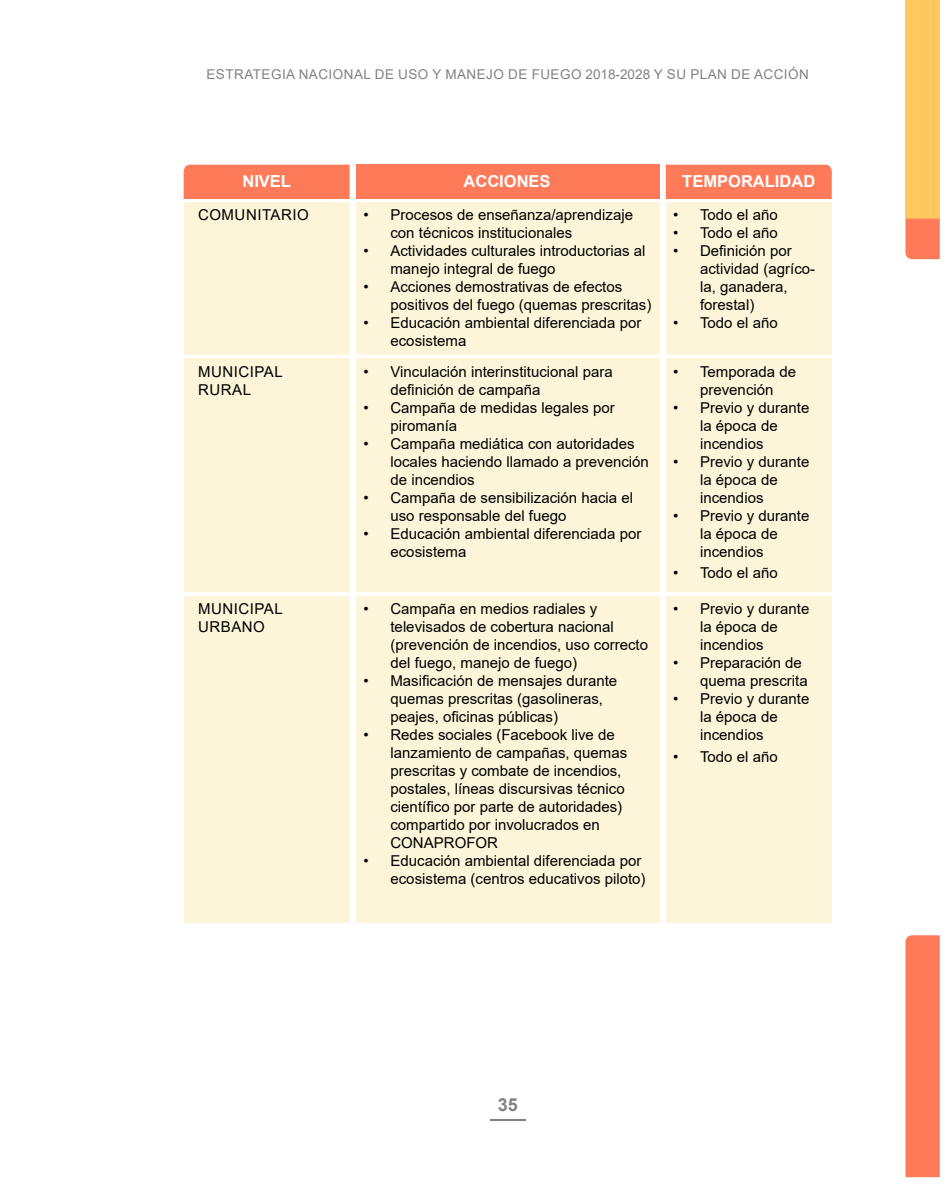
<style>
.page{position:relative;width:947px;height:1188px;background:#fff}
.page>*{position:absolute;margin:0;border:0;box-sizing:border-box;transform-origin:0 0}
.t1{font:700 18px "Arial";color:#808285}
.t2{font:700 16.5px "Arial";color:#fff}
.t3{font:15px/18px "Arial";color:#000}
.t4{font:15px/18px "Arial";letter-spacing:.035em;color:#000}
.t5{font:13.5px "Arial";letter-spacing:.035em;color:#808285}
</style>
<div class="page">
<hr style="left:490px;top:1119px;width:36px;height:2px;background:#808285">
<div style="left:184px;top:165px;width:166px;height:34px;background:#ff7a59"></div>
<div style="left:666px;top:165px;width:166px;height:34px;background:#ff7a59"></div>
<div style="left:356px;top:165px;width:303px;height:34px;background:#ff7a59"></div>
<div style="left:184px;top:202px;width:166px;height:152px;background:#fcf5d9"></div>
<div style="left:184px;top:358px;width:166px;height:234px;background:#fcf5d9"></div>
<div style="left:184px;top:596px;width:166px;height:326px;background:#fcf5d9"></div>
<div style="left:356px;top:202px;width:303px;height:152px;background:#fcf5d9"></div>
<div style="left:356px;top:358px;width:303px;height:234px;background:#fcf5d9"></div>
<div style="left:356px;top:596px;width:303px;height:326px;background:#fcf5d9"></div>
<div style="left:666px;top:202px;width:166px;height:152px;background:#fcf5d9"></div>
<div style="left:666px;top:358px;width:166px;height:234px;background:#fcf5d9"></div>
<div style="left:666px;top:596px;width:166px;height:326px;background:#fcf5d9"></div>
<div style="left:905px;top:0;width:35px;height:219px;background:#ffc75e"></div>
<svg style="left:905px;top:219px;width:35px;height:40px"></svg>
<div style="left:905px;top:935px;width:35px;height:242px;background:#ff7a59"></div>
<p class="t5" style="left:206px;top:65px;width:604px">ESTRATEGIA NACIONAL DE USO Y MANEJO DE FUEGO 2018-2028 Y SU PLAN DE ACCIÓN</p>
<p class="t2" style="left:242px;top:169px;width:50px">NIVEL</p>
<p class="t2" style="left:463px;top:169px;width:89px">ACCIONES</p>
<p class="t2" style="left:682px;top:169px;width:134px">TEMPORALIDAD</p>
<p class="t4" style="left:198px;top:206px;width:112px">COMUNITARIO</p>
<p class="t3" style="left:390px;top:206px;width:244px;text-indent:-27px">• Procesos de enseñanza/aprendizaje con técnicos institucionales</p>
<p class="t3" style="left:390px;top:242px;width:257px;text-indent:-27px">• Actividades culturales introductorias al manejo integral de fuego</p>
<p class="t3" style="left:390px;top:278px;width:262px;text-indent:-27px">• Acciones demostrativas de efectos positivos del fuego (quemas prescritas)</p>
<p class="t3" style="left:390px;top:314px;width:252px;text-indent:-27px">• Educación ambiental diferenciada por ecosistema</p>
<p class="t3" style="left:390px;top:362px;width:224px;text-indent:-27px">• Vinculación interinstitucional para definición de campaña</p>
<p class="t3" style="left:390px;top:398px;width:226px;text-indent:-27px">• Campaña de medidas legales por piromanía</p>
<p class="t3" style="left:390px;top:434px;width:260px;text-indent:-27px">• Campaña mediática con autoridades locales haciendo llamado a prevención de incendios</p>
<p class="t3" style="left:390px;top:488px;width:244px;text-indent:-27px">• Campaña de sensibilización hacia el uso responsable del fuego</p>
<p class="t3" style="left:390px;top:524px;width:252px;text-indent:-27px">• Educación ambiental diferenciada por ecosistema</p>
<p class="t3" style="left:673px;top:206px;width:106px">• Todo el año</p>
<p class="t3" style="left:673px;top:224px;width:106px">• Todo el año</p>
<p class="t3" style="left:700px;top:242px;width:117px;text-indent:-27px">• Definición por actividad (agríco&shy;la, ganadera, forestal)</p>
<p class="t3" style="left:673px;top:314px;width:106px">• Todo el año</p>
<p class="t3" style="left:673px;top:362px;width:124px;text-align:center">• Temporada de prevención</p>
<p class="t3" style="left:700px;top:398px;width:111px;text-indent:-27px">• Previo y durante la época de incendios</p>
<p class="t3" style="left:700px;top:452px;width:111px;text-indent:-27px">• Previo y durante la época de incendios</p>
<p class="t3" style="left:700px;top:506px;width:111px;text-indent:-27px">• Previo y durante la época de incendios</p>
<p class="t3" style="left:673px;top:564px;width:106px">• Todo el año</p>
<p class="t3" style="left:700px;top:600px;width:111px;text-indent:-27px">• Previo y durante la época de incendios</p>
<p class="t3" style="left:700px;top:654px;width:109px;text-indent:-27px">• Preparación de quema prescrita</p>
<p class="t3" style="left:700px;top:690px;width:111px;text-indent:-27px">• Previo y durante la época de incendios</p>
<p class="t3" style="left:673px;top:748px;width:106px">• Todo el año</p>
<p class="t4" style="left:198px;top:362px;width:86px">MUNICIPAL<br>RURAL</p>
<p class="t4" style="left:198px;top:600px;width:86px">MUNICIPAL<br>URBANO</p>
<p class="t3" style="left:390px;top:600px;width:259px;text-indent:-27px">• Campaña en medios radiales y televisados de cobertura nacional (prevención de incendios, uso correcto del fuego, manejo de fuego)</p>
<p class="t3" style="left:390px;top:672px;width:228px;text-indent:-27px">• Masificación de mensajes durante quemas prescritas (gasolineras, peajes, oficinas públicas)</p>
<p class="t3" style="left:390px;top:726px;width:238px;text-indent:-27px">• Redes sociales (Facebook live de lanzamiento de campañas, quemas prescritas y combate de incendios, postales, líneas discursivas técnico científico por parte de autoridades) compartido por involucrados en<br>CONAPROFOR</p>
<p class="t3" style="left:363px;top:852px;width:284px;text-align:right">• Educación ambiental diferenciada por ecosistema (centros educativos piloto)</p>
<p class="t1" style="left:498px;top:1092px;width:22px">35</p>
</div>
